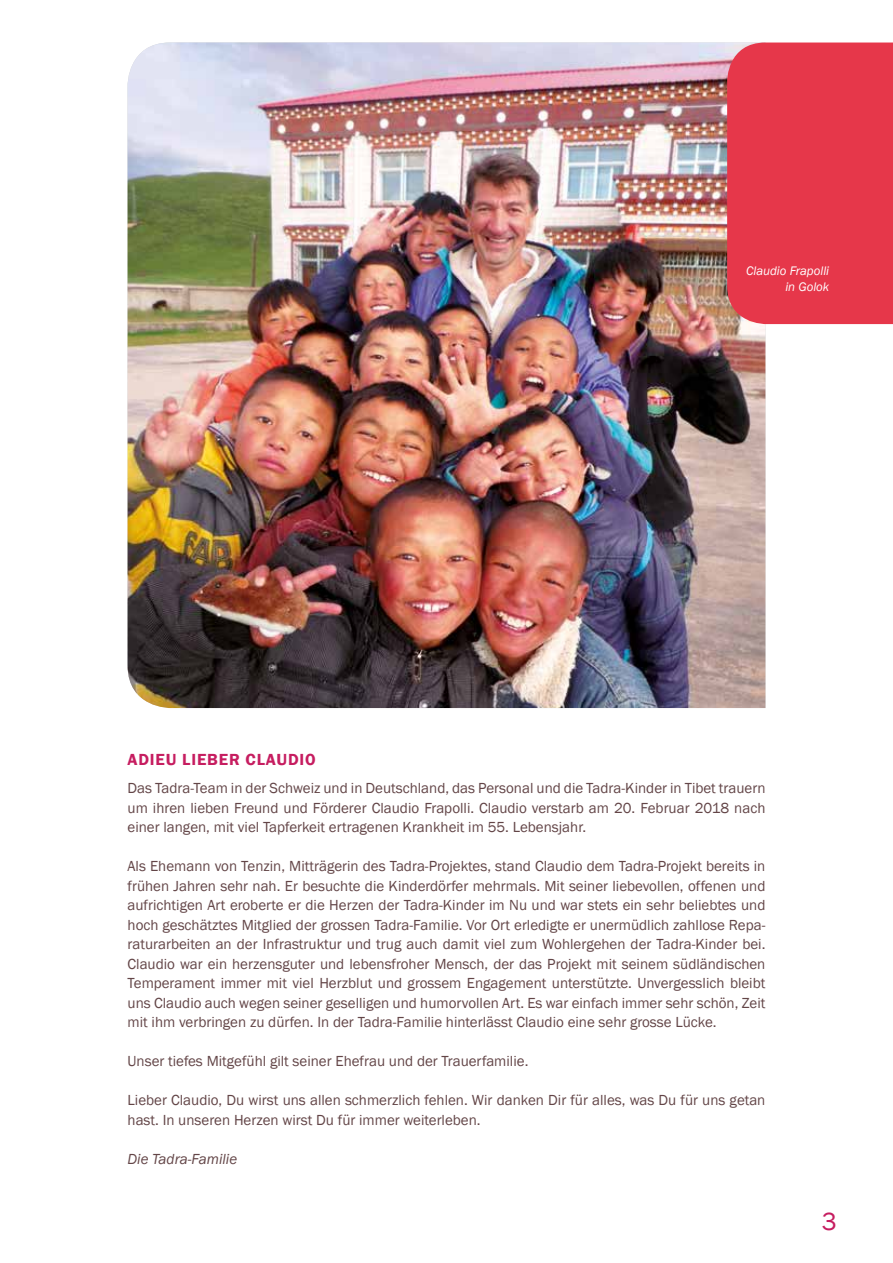
<style>
.page{position:relative;width:893px;height:1263px;background:#fff}
.page>*{position:absolute;margin:0;border:0;box-sizing:border-box;transform-origin:0 0}
.t1{font:25.5px "Franklin Gothic";color:#c61d60}
.t2{font:600 16.5px "Franklin Gothic";letter-spacing:.05em;color:#c61d60}
.t3{font:15px/19.5px "Franklin Gothic";color:#634547;text-align:justify}
.t4{font:italic 15px "Franklin Gothic";color:#634547}
.t5{font:italic 12.75px/16.5px "Franklin Gothic";color:#fff;text-align:right}
</style>
<div class="page">
<img style="left:128px;top:43px;width:637px;height:665px">
<div style="left:727px;top:43px;width:166px;height:281px;background:#e6374a"></div>
<p class="t5" style="left:746px;top:262px;width:85px">Claudio Frapolli in Golok</p>
<p class="t2" style="left:128px;top:750px;width:190px">ADIEU LIEBER CLAUDIO</p>
<p class="t3" style="left:128px;top:779px;width:639px">Das Tadra-Team in der Schweiz und in Deutschland, das Personal und die Tadra-Kinder in Tibet trauern um ihren lieben Freund und Förderer Claudio Frapolli. Claudio verstarb am 20. Februar 2018 nach einer langen, mit viel Tapferkeit ertragenen Krankheit im 55. Lebensjahr.</p>
<p class="t3" style="left:128px;top:857px;width:639px">Als Ehemann von Tenzin, Mitträgerin des Tadra-Projektes, stand Claudio dem Tadra-Projekt bereits in frühen Jahren sehr nah. Er besuchte die Kinderdörfer mehrmals. Mit seiner liebevollen, offenen und aufrichtigen Art eroberte er die Herzen der Tadra-Kinder im Nu und war stets ein sehr beliebtes und hoch geschätztes Mitglied der grossen Tadra-Familie. Vor Ort erledigte er unermüdlich zahllose Repa&shy;raturarbeiten an der Infrastruktur und trug auch damit viel zum Wohlergehen der Tadra-Kinder bei.<br>Claudio war ein herzensguter und lebensfroher Mensch, der das Projekt mit seinem südländischen Temperament immer mit viel Herzblut und grossem Engagement unterstützte. Unvergesslich bleibt uns Claudio auch wegen seiner geselligen und humorvollen Art. Es war einfach immer sehr schön, Zeit mit ihm verbringen zu dürfen. In der Tadra-Familie hinterlässt Claudio eine sehr grosse Lücke.</p>
<p class="t3" style="left:128px;top:1052px;width:402px">Unser tiefes Mitgefühl gilt seiner Ehefrau und der Trauerfamilie.</p>
<p class="t3" style="left:128px;top:1091px;width:639px">Lieber Claudio, Du wirst uns allen schmerzlich fehlen. Wir danken Dir für alles, was Du für uns getan hast. In unseren Herzen wirst Du für immer weiterleben.</p>
<p class="t4" style="left:128px;top:1149px;width:111px">Die Tadra-Familie</p>
<h1 class="t1" style="left:822px;top:1205px;width:16px">3</h1>
</div>
